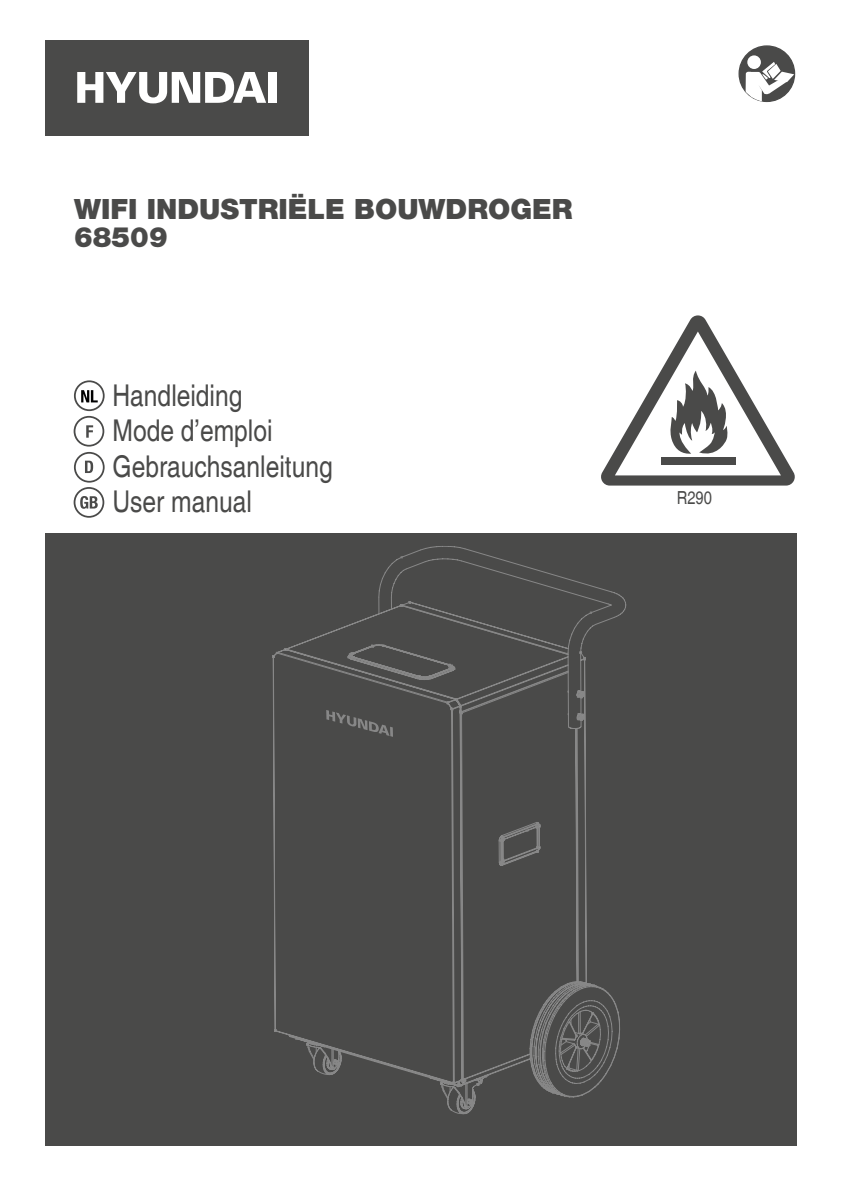
<style>
.page{position:relative;width:842px;height:1191px;background:#fff}
.page>*{position:absolute;margin:0;border:0;box-sizing:border-box;transform-origin:0 0}
.t1{font:condensed 30px/35.4px "Helvetica";color:#4a4a49}
.t2{font:900 28px/28px "Helvetica Neue LT Std";color:#4a4a49}
.t3{font:condensed 18px "Helvetica";color:#4a4a49}
</style>
<div class="page">
<div style="left:46px;top:40px;width:263px;height:96px;background:#4a4a49"></div>
<svg style="left:77px;top:72px;width:189px;height:31px"></svg>
<div style="left:268px;top:72px;width:8px;height:31px;background:#fff"></div>
<div style="left:45px;top:533px;width:752px;height:612px;background:#4a4a49"></div>
<svg style="left:601px;top:315px;width:194px;height:170px"></svg>
<div style="left:739px;top:46px;width:55px;height:55px;background:#4a4a49;border-radius:50%"></div>
<div style="left:738px;top:45px;width:57px;height:57px;border:1px solid #4a4a49;border-radius:50%"></div>
<div style="left:747px;top:55px;width:14px;height:14px;background:#fff;border-radius:50%"></div>
<svg style="left:746px;top:61px;width:48px;height:40px"></svg>
<svg style="left:74px;top:380px;width:31px;height:66px"></svg>
<svg style="left:74px;top:452px;width:31px;height:66px"></svg>
<svg style="left:272px;top:548px;width:349px;height:567px"></svg>
<p class="t2" style="left:74px;top:195px;width:500px">WIFI INDUSTRIËLE BOUWDROGER<br>68509</p>
<p class="t1" style="left:113px;top:378px;width:222px">Handleiding<br>Mode d’emploi<br>Gebrauchsanleitung<br>User manual</p>
<p class="t3" style="left:677px;top:487px;width:37px">R290</p>
</div>
